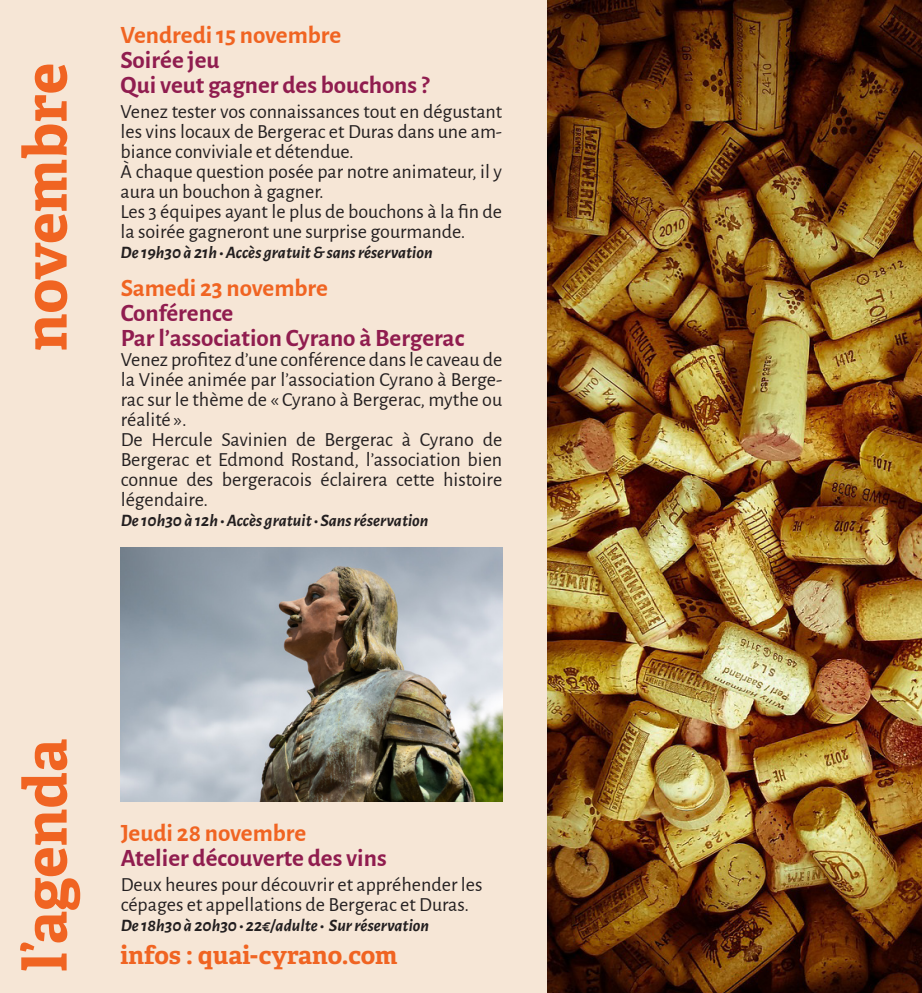
<style>
.page{position:relative;width:922px;height:993px;background:#fff}
.page>*{position:absolute;margin:0;border:0;box-sizing:border-box;transform-origin:0 0}
.t1{font:700 60px "Adelle";color:#f06422}
.t2{font:700 25px "Alegreya Sans";color:#901d4f}
.t3{font:700 25px "Alegreya Sans";color:#f06422}
.t4{font:700 25px "Adelle";color:#f06422}
.t5{font:20px/20px "Alegreya Sans";color:#231f20;text-align:justify}
.t6{font:italic 700 17.5px "Alegreya Sans";color:#231f20}
</style>
<div class="page">
<div style="left:0;top:0;width:921px;height:992px;background:#f6e6d6"></div>
<img style="left:547px;top:0;width:374px;height:992px">
<img style="left:121px;top:547px;width:381px;height:254px">
<p class="t1" style="left:7px;top:351px;width:290px;rotate:-90deg">novembre</p>
<p class="t3" style="left:120px;top:17px;width:222px">Vendredi 15 novembre</p>
<p class="t2" style="left:120px;top:42px;width:100px">Soirée jeu</p>
<p class="t2" style="left:120px;top:67px;width:310px">Qui veut gagner des bouchons ?</p>
<p class="t5" style="left:120px;top:101px;width:383px">Venez tester vos connaissances tout en dégustant les vins locaux de Bergerac et Duras dans une am&shy;biance conviviale et détendue.</p>
<p class="t5" style="left:120px;top:161px;width:383px">À chaque question posée par notre animateur, il y aura un bouchon à gagner.</p>
<p class="t5" style="left:120px;top:201px;width:383px">Les 3 équipes ayant le plus de bouchons à la fin de la soirée gagneront une surprise gourmande.</p>
<p class="t6" style="left:120px;top:240px;width:313px">De 19h30 à 21h • Accès gratuit &amp; sans réservation</p>
<p class="t3" style="left:121px;top:269px;width:209px">Samedi 23 novembre</p>
<p class="t2" style="left:121px;top:294px;width:114px">Conférence</p>
<p class="t2" style="left:121px;top:319px;width:345px">Par l’association Cyrano à Bergerac</p>
<p class="t5" style="left:121px;top:348px;width:383px">Venez profitez d’une conférence dans le caveau de la Vinée animée par l’association Cyrano à Berge&shy;rac sur le thème de « Cyrano à Bergerac, mythe ou réalité ».</p>
<p class="t5" style="left:121px;top:428px;width:383px">De Hercule Savinien de Bergerac à Cyrano de Bergerac et Edmond Rostand, l’association bien connue des bergeracois éclairera cette histoire légendaire.</p>
<p class="t6" style="left:121px;top:507px;width:309px">De 10h30 à 12h • Accès gratuit • Sans réservation</p>
<p class="t1" style="left:7px;top:971px;width:234px;rotate:-90deg">l’agenda</p>
<p class="t3" style="left:121px;top:814px;width:187px">Jeudi 28 novembre</p>
<p class="t2" style="left:121px;top:839px;width:267px">Atelier découverte des vins</p>
<p class="t5" style="left:121px;top:873px;width:363px">Deux heures pour découvrir et appréhender les cépages et appellations de Bergerac et Duras.</p>
<p class="t6" style="left:121px;top:912px;width:310px">De 18h30 à 20h30 • 22€/adulte • Sur réservation</p>
<p class="t4" style="left:120px;top:938px;width:278px">infos : quai-cyrano.com</p>
</div>
